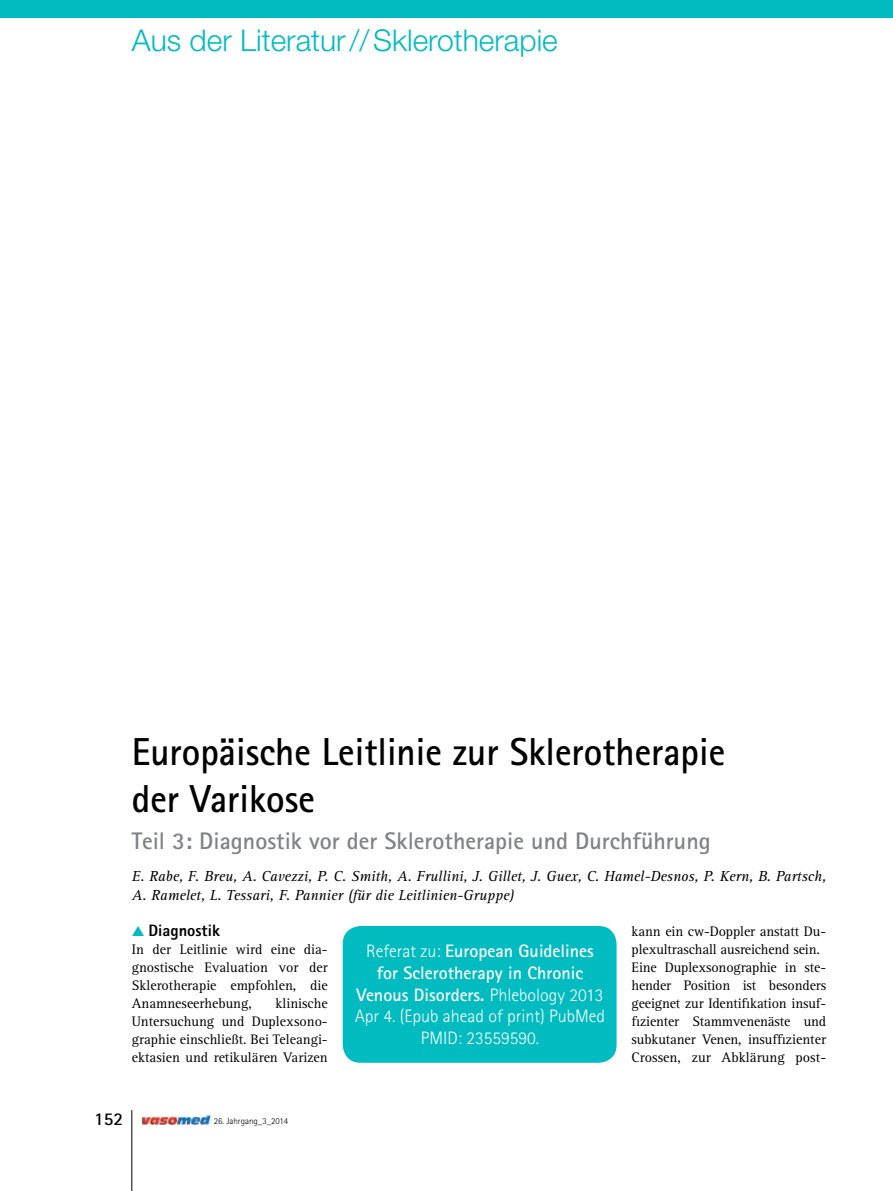
<style>
.page{position:relative;width:893px;height:1191px;background:#fff}
.page>*{position:absolute;margin:0;border:0;box-sizing:border-box;transform-origin:0 0}
.t1{font:700 39px/46.8px "Rotis Sans Serif Std";color:#000;scale:.95 1}
.t2{font:300 30px "Helvetica Neue LT Std";color:#00bbc0}
.t3{font:700 24px "Rotis Sans Serif Std";color:#808285}
.t4{font:300 18px/21.6px "Rotis Sans Serif Std";color:#fff;text-align:center}
.t5{font:700 18px "Rotis Sans Serif Std";color:#000}
.t6{font:800 16.5px "Rotis Sans Serif Std";color:#000}
.t7{font:italic 15px/19.5px "Rotis Serif Std";color:#000}
.t8{font:14.25px/18px "Rotis Serif Std";letter-spacing:-.01em;color:#000;text-align:justify}
.t9{font:300 9px "Rotis Sans Serif Std";color:#000}
.s1{color:#00bbc0}
.s2{font-weight:700}
</style>
<div class="page">
<img style="left:142px;top:1115px;width:68px;height:9px">
<hr style="left:132px;top:1110px;width:1px;height:81px;background:#000">
<div style="left:0;top:0;width:893px;height:17px;background:#00bbc0"></div>
<div style="left:343px;top:926px;width:274px;height:136px;background:#00bbc0;border-radius:18px"></div>
<h2 class="t2" style="left:132px;top:22px;width:427px">Aus der Literatur//Sklerotherapie</h2>
<h1 class="t1" style="left:132px;top:728px;width:626px">Europäische Leitlinie zur Sklerotherapie der Varikose</h1>
<h3 class="t3" style="left:132px;top:825px;width:581px">Teil 3: Diagnostik vor der Sklerotherapie und Durchführung</h3>
<p class="t7" style="left:132px;top:866px;width:696px">E. Rabe, F. Breu, A. Cavezzi, P. C. Smith, A. Frullini, J. Gillet, J. Guex, C. Hamel-Desnos, P. Kern, B. Partsch,<br>A. Ramelet, L. Tessari, F. Pannier (für die Leitlinien-Gruppe)</p>
<p class="t6" style="left:132px;top:920px;width:90px"><span class="s1">▲</span> Diagnostik</p>
<p class="t8" style="left:132px;top:941px;width:197px">In der Leitlinie wird eine dia&shy;gnostische Evaluation vor der Sklerotherapie empfohlen, die Anamneseerhebung,</p>
<p class="t8" style="left:132px;top:995px;width:197px;text-indent:144px">klinische Untersuchung und Duplexsono&shy;graphie einschließt. Bei Teleangi&shy;ektasien und retikulären Varizen</p>
<p class="t5" style="left:94px;top:1107px;width:30px">152</p>
<p class="t9" style="left:214px;top:1115px;width:76px">26. Jahrgang_3_2014</p>
<p class="t4" style="left:355px;top:940px;width:251px">Referat zu: <span class="s2">European Guidelines for Sclerotherapy in Chronic<br>Venous Disorders.</span> Phlebology 2013<br>Apr 4. (Epub ahead of print) PubMed<br>PMID: 23559590.</p>
<p class="t8" style="left:632px;top:923px;width:196px;text-align:left">kann ein cw-Doppler anstatt Du&shy;plexultraschall ausreichend sein.<br>Eine Duplexsonographie in ste&shy;hender Position ist besonders geeignet zur Identifikation insuf&shy;fizienter Stammvenenäste und subkutaner Venen, insuffizienter<br>Crossen, zur Abklärung post-</p>
</div>
